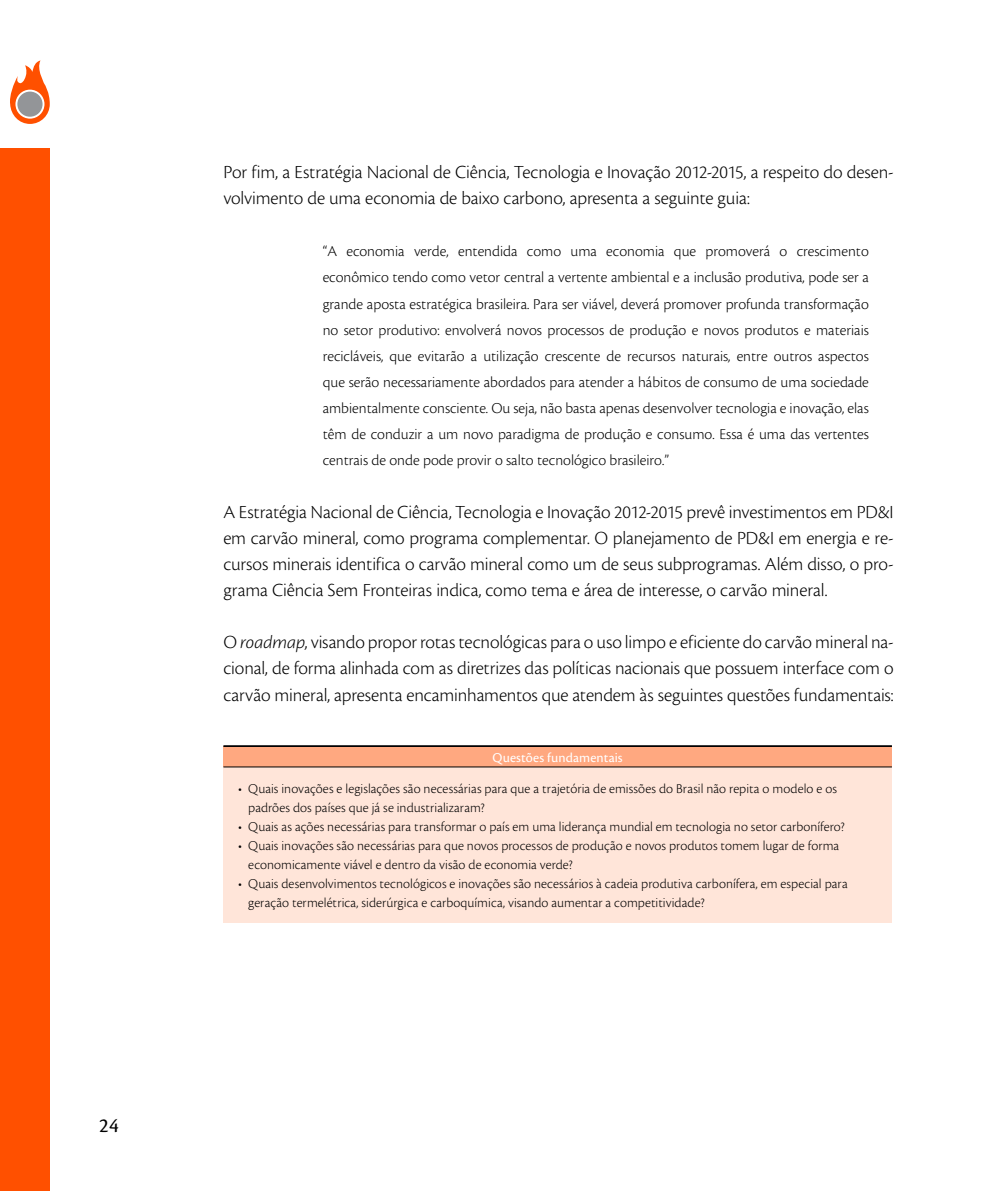
<style>
.page{position:relative;width:993px;height:1191px;background:#fff}
.page>*{position:absolute;margin:0;border:0;box-sizing:border-box;transform-origin:0 0}
.t1{font:21px "Cronos Pro";color:#000}
.t2{font:300 19.25px/26.1px "Cronos Pro";letter-spacing:-.01em;color:#000;text-align:justify}
.t3{font:300 15.75px/26.1px "Cronos Pro";color:#000;text-align:justify}
.t4{font:300 14px/19.1px "Cronos Pro";letter-spacing:.005em;color:#000}
.t5{font:14px "Cronos Pro";letter-spacing:.01em;color:#fff}
.s1{font-style:italic}
</style>
<div class="page">
<div style="left:0;top:149px;width:50px;height:1042px;background:#ff5000"></div>
<svg style="left:10px;top:60px;width:40px;height:64px"></svg>
<div style="left:17px;top:92px;width:26px;height:25px;background:#939598;border-radius:50%"></div>
<div style="left:223px;top:746px;width:668px;height:21px;background:#ffa880"></div>
<div style="left:223px;top:767px;width:668px;height:155px;background:#ffe5d9"></div>
<hr style="left:223px;top:745px;width:668px;height:2px;background:#000">
<hr style="left:223px;top:766px;width:668px;height:1px;background:#000">
<p class="t1" style="left:99px;top:1113px;width:21px">24</p>
<p class="t2" style="left:223px;top:159px;width:671px">Por fim, a Estratégia Nacional de Ciência, Tecnologia e Inovação 2012-2015, a respeito do desen&shy;volvimento de uma economia de baixo carbono, apresenta a seguinte guia:</p>
<p class="t3" style="left:322px;top:238px;width:547px">“A economia verde, entendida como uma economia que promoverá o crescimento econômico tendo como vetor central a vertente ambiental e a inclusão produtiva, pode ser a grande aposta estratégica brasileira. Para ser viável, deverá promover profunda transformação no setor produtivo: envolverá novos processos de produção e novos produtos e materiais recicláveis, que evitarão a utilização crescente de recursos naturais, entre outros aspectos que serão necessariamente abordados para atender a hábitos de consumo de uma sociedade ambientalmente consciente. Ou seja, não basta apenas desenvolver tecnologia e inovação, elas têm de conduzir a um novo paradigma de produção e consumo. Essa é uma das vertentes centrais de onde pode provir o salto tecnológico brasileiro.”</p>
<p class="t2" style="left:223px;top:498px;width:671px">A Estratégia Nacional de Ciência, Tecnologia e Inovação 2012-2015 prevê investimentos em PD&amp;I em carvão mineral, como programa complementar. O planejamento de PD&amp;I em energia e re&shy;cursos minerais identifica o carvão mineral como um de seus subprogramas. Além disso, o pro&shy;grama Ciência Sem Fronteiras indica, como tema e área de interesse, o carvão mineral.</p>
<p class="t2" style="left:223px;top:629px;width:671px">O <span class="s1">roadmap</span>, visando propor rotas tecnológicas para o uso limpo e eficiente do carvão mineral na&shy;cional, de forma alinhada com as diretrizes das políticas nacionais que possuem interface com o carvão mineral, apresenta encaminhamentos que atendem às seguintes questões fundamentais:</p>
<p class="t5" style="left:492px;top:749px;width:131px">Questões fundamentais</p>
<p class="t4" style="left:248px;top:779px;width:590px;text-indent:-10px">• Quais inovações e legislações são necessárias para que a trajetória de emissões do Brasil não repita o modelo e os padrões dos países que já se industrializaram?</p>
<p class="t4" style="left:238px;top:817px;width:607px">• Quais as ações necessárias para transformar o país em uma liderança mundial em tecnologia no setor carbonífero?</p>
<p class="t4" style="left:248px;top:836px;width:592px;text-indent:-10px">• Quais inovações são necessárias para que novos processos de produção e novos produtos tomem lugar de forma economicamente viável e dentro da visão de economia verde?</p>
<p class="t4" style="left:248px;top:874px;width:600px;text-indent:-10px">• Quais desenvolvimentos tecnológicos e inovações são necessários à cadeia produtiva carbonífera, em especial para geração termelétrica, siderúrgica e carboquímica, visando aumentar a competitividade?</p>
</div>
